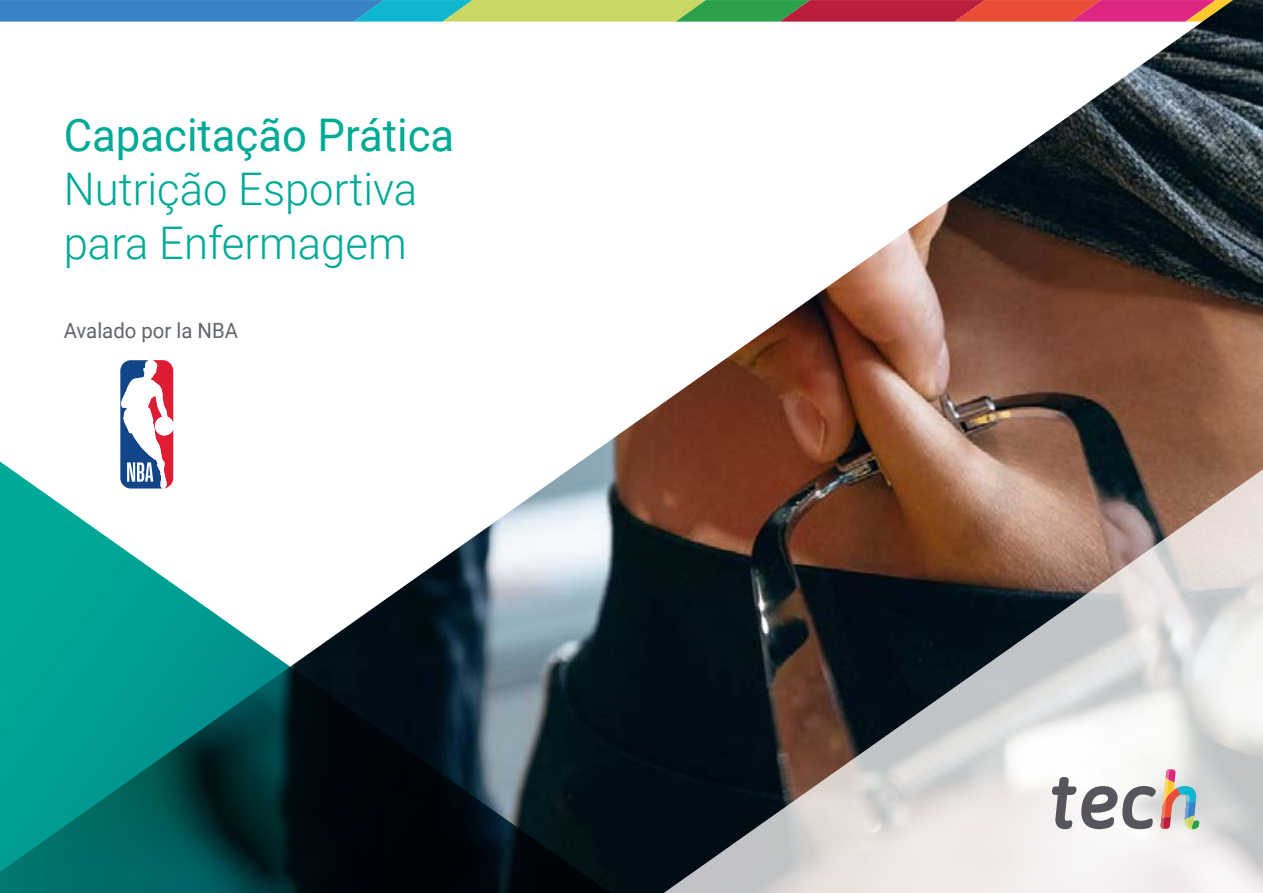
<style>
.page{position:relative;width:1263px;height:893px;background:#fff}
.page>*{position:absolute;margin:0;border:0;box-sizing:border-box;transform-origin:0 0}
.t1{font:300 45px/54px "Roboto";color:#00aa97}
.t2{font:45px "Roboto";color:#00aa97}
.t3{font:21px "Roboto";color:#61646a}
</style>
<div class="page">
<img style="left:0;top:0;width:1263px;height:454px">
<svg style="left:640px;top:454px;width:623px;height:439px;background:#897f7b"></svg>
<svg style="left:1052px;top:769px;width:147px;height:60px"></svg>
<svg style="left:0;top:446px;width:640px;height:447px"></svg>
<svg style="left:120px;top:360px;width:53px;height:129px"></svg>
<p class="t2" style="left:64px;top:103px;width:392px">Capacitação Prática</p>
<p class="t1" style="left:64px;top:160px;width:355px">Nutrição Esportiva para Enfermagem</p>
<p class="t3" style="left:64px;top:316px;width:176px">Avalado por la NBA</p>
</div>
